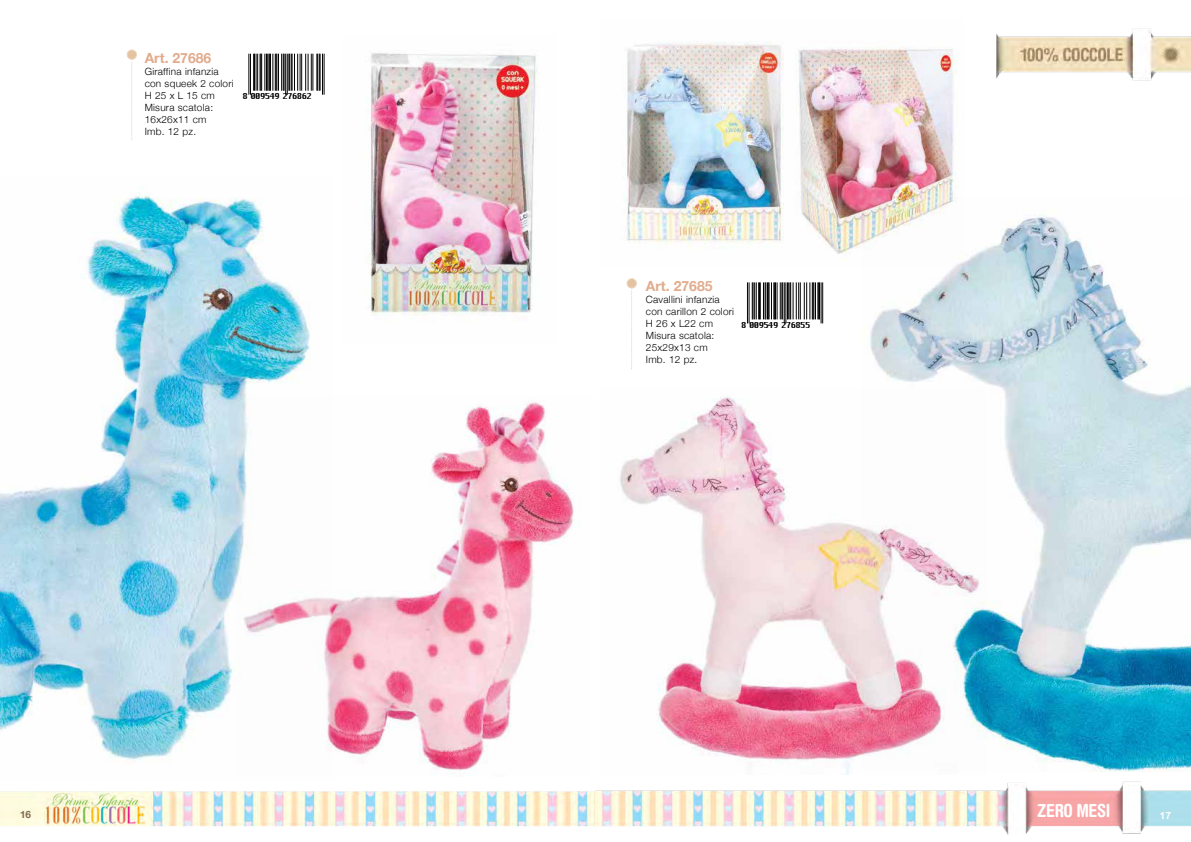
<style>
.page{position:relative;width:1191px;height:842px;background:#fff}
.page>*{position:absolute;margin:0;border:0;box-sizing:border-box;transform-origin:0 0}
.t1{font:700 condensed 18px "Helvetica Rounded";letter-spacing:-.025em;color:#fff}
.t2{font:700 14px "Helvetica Neue";color:#e1ab8c}
.t3{font:300 10px/12px "Helvetica Neue";letter-spacing:.025em;color:#000}
.t4{font:700 10px "Helvetica Neue";color:#816a4f}
.t5{font:700 10px "Helvetica Neue";color:#fff}
.t6{font:8px "Chicago";letter-spacing:-.065em;color:#000}
</style>
<div class="page">
<img style="left:996px;top:28px;width:195px;height:53px">
<img style="left:0;top:774px;width:1191px;height:61px">
<img style="left:333px;top:401px;width:256px;height:376px">
<img style="left:0;top:187px;width:333px;height:592px">
<svg style="left:248px;top:53px;width:77px;height:42px"></svg>
<hr style="left:248px;top:54px;width:1px;height:40px;background:#000">
<hr style="left:250px;top:54px;width:1px;height:40px;background:#000">
<hr style="left:253px;top:54px;width:1px;height:36px;background:#000">
<hr style="left:254px;top:54px;width:1px;height:36px;background:#000">
<hr style="left:256px;top:54px;width:1px;height:36px;background:#000">
<hr style="left:257px;top:54px;width:1px;height:36px;background:#000">
<hr style="left:260px;top:54px;width:1px;height:36px;background:#000">
<hr style="left:261px;top:54px;width:1px;height:36px;background:#000">
<hr style="left:264px;top:54px;width:1px;height:36px;background:#000">
<hr style="left:266px;top:54px;width:1px;height:36px;background:#000">
<hr style="left:267px;top:54px;width:1px;height:36px;background:#000">
<hr style="left:268px;top:54px;width:1px;height:36px;background:#000">
<hr style="left:269px;top:54px;width:1px;height:36px;background:#000">
<hr style="left:270px;top:54px;width:1px;height:36px;background:#000">
<hr style="left:272px;top:54px;width:1px;height:36px;background:#000">
<hr style="left:275px;top:54px;width:1px;height:36px;background:#000">
<hr style="left:276px;top:54px;width:1px;height:36px;background:#000">
<hr style="left:278px;top:54px;width:1px;height:36px;background:#000">
<hr style="left:281px;top:54px;width:1px;height:36px;background:#000">
<hr style="left:283px;top:54px;width:1px;height:36px;background:#000">
<hr style="left:284px;top:54px;width:1px;height:36px;background:#000">
<hr style="left:285px;top:54px;width:1px;height:40px;background:#000">
<hr style="left:287px;top:54px;width:1px;height:40px;background:#000">
<hr style="left:288px;top:54px;width:1px;height:36px;background:#000">
<hr style="left:289px;top:54px;width:1px;height:36px;background:#000">
<hr style="left:291px;top:54px;width:1px;height:36px;background:#000">
<hr style="left:292px;top:54px;width:1px;height:36px;background:#000">
<hr style="left:294px;top:54px;width:1px;height:36px;background:#000">
<hr style="left:297px;top:54px;width:1px;height:36px;background:#000">
<hr style="left:300px;top:54px;width:1px;height:36px;background:#000">
<hr style="left:301px;top:54px;width:1px;height:36px;background:#000">
<hr style="left:305px;top:54px;width:1px;height:36px;background:#000">
<hr style="left:308px;top:54px;width:1px;height:36px;background:#000">
<hr style="left:311px;top:54px;width:1px;height:36px;background:#000">
<hr style="left:312px;top:54px;width:1px;height:36px;background:#000">
<hr style="left:316px;top:54px;width:1px;height:36px;background:#000">
<hr style="left:317px;top:54px;width:1px;height:36px;background:#000">
<hr style="left:319px;top:54px;width:1px;height:36px;background:#000">
<hr style="left:320px;top:54px;width:1px;height:36px;background:#000">
<hr style="left:322px;top:54px;width:1px;height:40px;background:#000">
<hr style="left:324px;top:54px;width:1px;height:40px;background:#000">
<img style="left:368px;top:53px;width:169px;height:263px">
<svg style="left:127px;top:50px;width:10px;height:90px"></svg>
<img style="left:870px;top:214px;width:321px;height:557px">
<svg style="left:747px;top:282px;width:77px;height:42px"></svg>
<hr style="left:747px;top:283px;width:1px;height:40px;background:#000">
<hr style="left:748px;top:283px;width:1px;height:40px;background:#000">
<hr style="left:752px;top:283px;width:1px;height:36px;background:#000">
<hr style="left:754px;top:283px;width:1px;height:36px;background:#000">
<hr style="left:756px;top:283px;width:1px;height:36px;background:#000">
<hr style="left:758px;top:283px;width:1px;height:36px;background:#000">
<hr style="left:759px;top:283px;width:1px;height:36px;background:#000">
<hr style="left:760px;top:283px;width:1px;height:36px;background:#000">
<hr style="left:763px;top:283px;width:1px;height:36px;background:#000">
<hr style="left:764px;top:283px;width:1px;height:36px;background:#000">
<hr style="left:765px;top:283px;width:1px;height:36px;background:#000">
<hr style="left:767px;top:283px;width:1px;height:36px;background:#000">
<hr style="left:768px;top:283px;width:1px;height:36px;background:#000">
<hr style="left:771px;top:283px;width:1px;height:36px;background:#000">
<hr style="left:773px;top:283px;width:1px;height:36px;background:#000">
<hr style="left:774px;top:283px;width:1px;height:36px;background:#000">
<hr style="left:775px;top:283px;width:1px;height:36px;background:#000">
<hr style="left:776px;top:283px;width:1px;height:36px;background:#000">
<hr style="left:780px;top:283px;width:1px;height:36px;background:#000">
<hr style="left:781px;top:283px;width:1px;height:36px;background:#000">
<hr style="left:782px;top:283px;width:1px;height:36px;background:#000">
<hr style="left:784px;top:283px;width:1px;height:40px;background:#000">
<hr style="left:785px;top:283px;width:1px;height:40px;background:#000">
<hr style="left:787px;top:283px;width:1px;height:36px;background:#000">
<hr style="left:788px;top:283px;width:1px;height:36px;background:#000">
<hr style="left:789px;top:283px;width:1px;height:36px;background:#000">
<hr style="left:790px;top:283px;width:1px;height:36px;background:#000">
<hr style="left:792px;top:283px;width:1px;height:36px;background:#000">
<hr style="left:796px;top:283px;width:1px;height:36px;background:#000">
<hr style="left:798px;top:283px;width:1px;height:36px;background:#000">
<hr style="left:800px;top:283px;width:1px;height:36px;background:#000">
<hr style="left:804px;top:283px;width:1px;height:36px;background:#000">
<hr style="left:806px;top:283px;width:1px;height:36px;background:#000">
<hr style="left:809px;top:283px;width:1px;height:36px;background:#000">
<hr style="left:812px;top:283px;width:1px;height:36px;background:#000">
<hr style="left:813px;top:283px;width:1px;height:36px;background:#000">
<hr style="left:815px;top:283px;width:1px;height:36px;background:#000">
<hr style="left:817px;top:283px;width:1px;height:36px;background:#000">
<hr style="left:818px;top:283px;width:1px;height:36px;background:#000">
<hr style="left:819px;top:283px;width:1px;height:36px;background:#000">
<hr style="left:820px;top:283px;width:1px;height:40px;background:#000">
<hr style="left:822px;top:283px;width:1px;height:40px;background:#000">
<img style="left:620px;top:387px;width:365px;height:387px">
<img style="left:625px;top:41px;width:338px;height:224px">
<svg style="left:627px;top:279px;width:9px;height:90px"></svg>
<h2 class="t2" style="left:145px;top:47px;width:68px">Art. 27686</h2>
<p class="t3" style="left:145px;top:65px;width:90px">Giraffina infanzia con squeek 2 colori<br>H 25 x L 15 cm<br>Misura scatola:<br>16x26x11 cm<br>Imb. 12 pz.</p>
<p class="t6" style="left:242px;top:90px;width:71px">8 009549 276862</p>
<h2 class="t2" style="left:646px;top:275px;width:68px">Art. 27685</h2>
<p class="t3" style="left:646px;top:293px;width:90px">Cavallini infanzia con carillon 2 colori<br>H 26 x L22 cm<br>Misura scatola:<br>25x29x13 cm<br>Imb. 12 pz.</p>
<p class="t6" style="left:741px;top:319px;width:71px">8 009549 276855</p>
<p class="t4" style="left:20px;top:806px;width:13px">16</p>
<h1 class="t1" style="left:1037px;top:799px;width:75px">ZERO MESI</h1>
<p class="t5" style="left:1159px;top:808px;width:13px">17</p>
</div>
